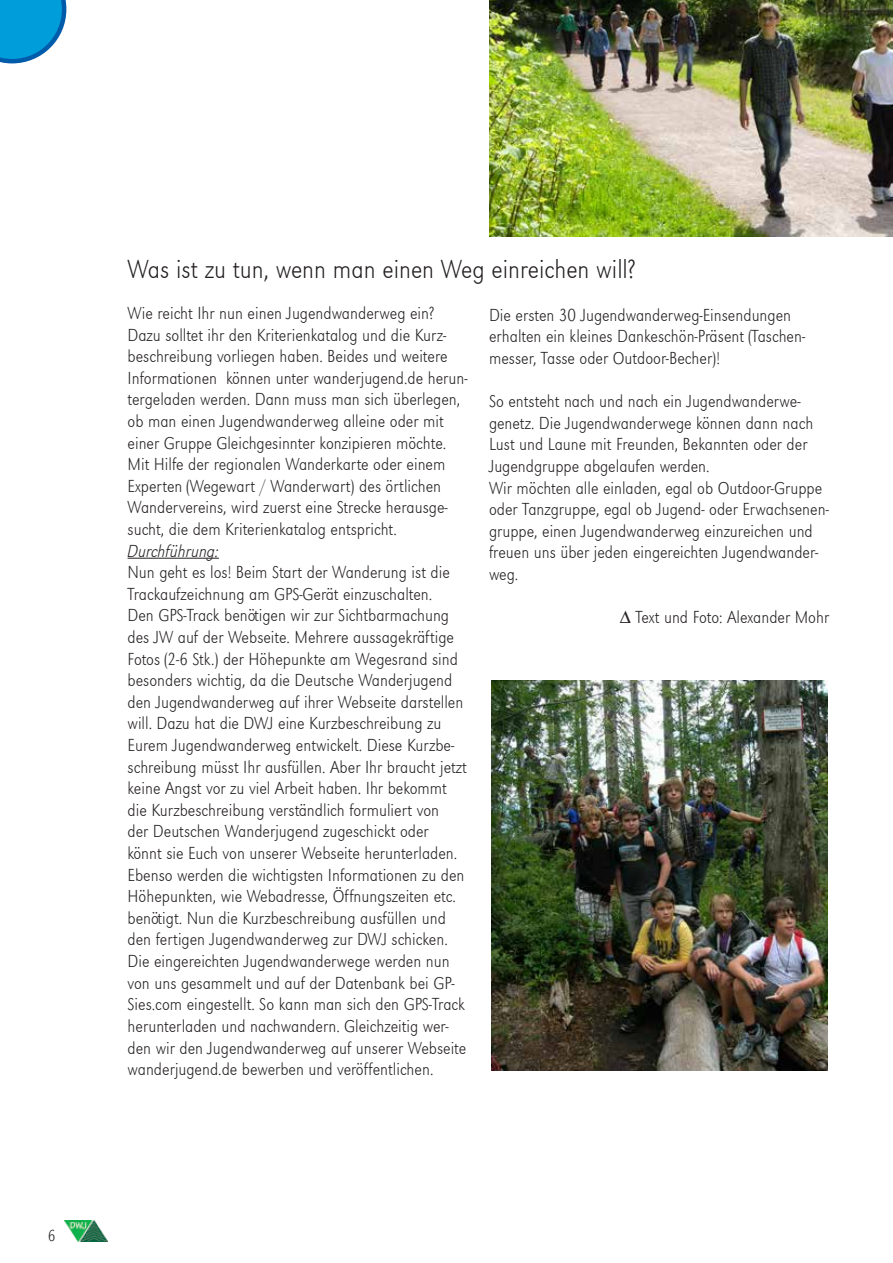
<style>
.page{position:relative;width:893px;height:1263px;background:#fff}
.page>*{position:absolute;margin:0;border:0;box-sizing:border-box;transform-origin:0 0}
.t1{font:27px "URW Grotesk T Extr Ligh Extr Narr";color:#231f20}
.t2{font:18px/21.6px "URW Grotesk T Extr Ligh Extr Narr";color:#231f20}
.t3{font:18px "URW Grotesk T Extr Ligh Extr Narr Obli";color:#231f20}
.t4{font:16.5px "URW Grotesk T Extr Ligh Extr Narr";color:#231f20}
</style>
<div class="page">
<svg style="left:0;top:0;width:66px;height:63px;background:#24a3da"></svg>
<img style="left:64px;top:1220px;width:43px;height:22px">
<img style="left:489px;top:0;width:404px;height:236px">
<hr style="left:128px;top:558px;width:91px;height:1px;background:#231f20">
<img style="left:491px;top:680px;width:336px;height:390px">
<p class="t4" style="left:48px;top:1225px;width:9px">6</p>
<h1 class="t1" style="left:128px;top:253px;width:509px">Was ist zu tun, wenn man einen Weg einreichen will?</h1>
<p class="t2" style="left:128px;top:302px;width:342px">Wie reicht Ihr nun einen Jugendwanderweg ein?<br>Dazu solltet ihr den Kriterienkatalog und die Kurz&shy;beschreibung vorliegen haben. Beides und weitere Informationen können unter wanderjugend.de herun&shy;tergeladen werden. Dann muss man sich überlegen, ob man einen Jugendwanderweg alleine oder mit einer Gruppe Gleichgesinnter konzipieren möchte.<br>Mit Hilfe der regionalen Wanderkarte oder einem Experten (Wegewart / Wanderwart) des örtlichen Wandervereins, wird zuerst eine Strecke herausge&shy;sucht, die dem Kriterienkatalog entspricht.</p>
<p class="t3" style="left:128px;top:540px;width:93px">Durchführung:</p>
<p class="t2" style="left:128px;top:561px;width:341px">Nun geht es los! Beim Start der Wanderung ist die Trackaufzeichnung am GPS-Gerät einzuschalten.<br>Den GPS-Track benötigen wir zur Sichtbarmachung des JW auf der Webseite. Mehrere aussagekräftige Fotos (2-6 Stk.) der Höhepunkte am Wegesrand sind besonders wichtig, da die Deutsche Wanderjugend den Jugendwanderweg auf ihrer Webseite darstellen will. Dazu hat die DWJ eine Kurzbeschreibung zu Eurem Jugendwanderweg entwickelt. Diese Kurzbe&shy;schreibung müsst Ihr ausfüllen. Aber Ihr braucht jetzt keine Angst vor zu viel Arbeit haben. Ihr bekommt die Kurzbeschreibung verständlich formuliert von<br>der Deutschen Wanderjugend zugeschickt oder könnt sie Euch von unserer Webseite herunterladen.<br>Ebenso werden die wichtigsten Informationen zu den Höhepunkten, wie Webadresse, Öffnungszeiten etc. benötigt. Nun die Kurzbeschreibung ausfüllen und den fertigen Jugendwanderweg zur DWJ schicken.<br>Die eingereichten Jugendwanderwege werden nun von uns gesammelt und auf der Datenbank bei GP-Sies.com eingestellt. So kann man sich den GPS-Track herunterladen und nachwandern. Gleichzeitig wer&shy;den wir den Jugendwanderweg auf unserer Webseite wanderjugend.de bewerben und veröffentlichen.</p>
<p class="t2" style="left:489px;top:304px;width:318px">Die ersten 30 Jugendwanderweg-Einsendungen erhalten ein kleines Dankeschön-Präsent (Taschen&shy;messer, Tasse oder Outdoor-Becher)!</p>
<p class="t2" style="left:489px;top:390px;width:341px">So entsteht nach und nach ein Jugendwanderwe&shy;genetz. Die Jugendwanderwege können dann nach Lust und Laune mit Freunden, Bekannten oder der Jugendgruppe abgelaufen werden.<br>Wir möchten alle einladen, egal ob Outdoor-Gruppe oder Tanzgruppe, egal ob Jugend- oder Erwachsenen&shy;gruppe, einen Jugendwanderweg einzureichen und freuen uns über jeden eingereichten Jugendwander&shy;weg.</p>
<p class="t2" style="left:620px;top:606px;width:211px">∆ Text und Foto: Alexander Mohr</p>
</div>
